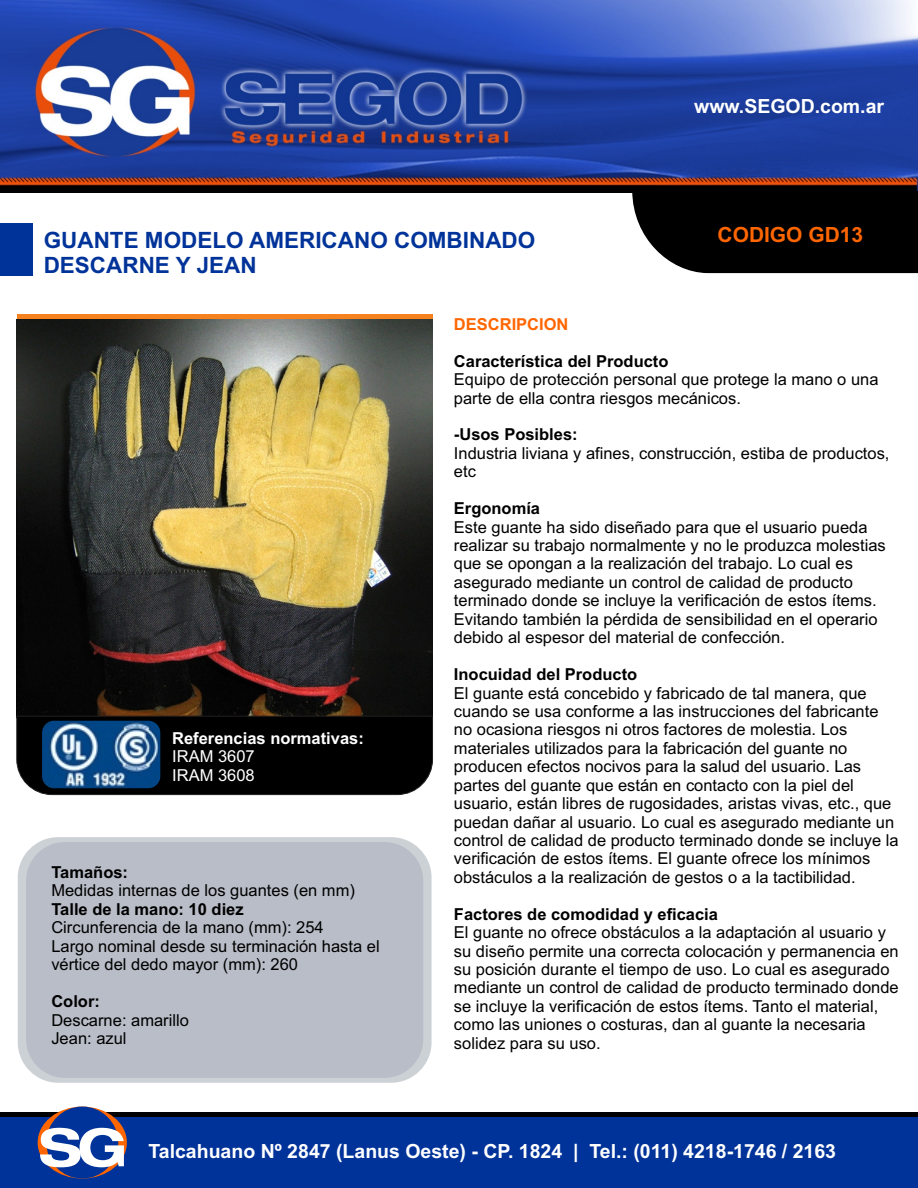
<style>
.page{position:relative;width:918px;height:1188px;background:#fff}
.page>*{position:absolute;margin:0;border:0;box-sizing:border-box;transform-origin:0 0}
.t1{font:700 22.5px/25.2px "Arial";color:#039}
.t2{font:700 21px "Arial";color:#f60}
.t3{font:700 19.5px "Arial";color:#fff}
.t4{font:16.5px/18.5px "Arial";color:#000}
.t5{font:700 16.5px "Arial";color:#000}
.t6{font:700 16.5px "Arial";color:#fff}
.t7{font:16.5px/18.5px "Arial";color:#fff}
.t8{font:700 16.5px "Arial";color:#f60}
</style>
<div class="page">
<svg style="left:17px;top:314px;width:415px;height:6px;background:#d77825"></svg>
<img style="left:17px;top:320px;width:415px;height:396px">
<img style="left:0;top:0;width:918px;height:193px">
<div style="left:632px;top:191px;width:286px;height:82px;background:#000"></div>
<div style="left:0;top:224px;width:33px;height:52px;background:#039"></div>
<div style="left:18px;top:837px;width:414px;height:246px;background:#ccd1d6;border-radius:40px"></div>
<div style="left:26px;top:842px;width:397px;height:236px;background:#b8bdc7;border-radius:39px"></div>
<svg style="left:16px;top:716px;width:417px;height:79px;background:#070707"></svg>
<div style="left:0;top:1112px;width:918px;height:9px;background:#000"></div>
<div style="left:0;top:1117px;width:918px;height:71px;background:#039"></div>
<svg style="left:38px;top:1107px;width:89px;height:72px"></svg>
<div style="left:46px;top:1107px;width:72px;height:72px;background:#039;border-radius:50%"></div>
<svg style="left:40px;top:1128px;width:84px;height:39px"></svg>
<img style="left:42px;top:721px;width:118px;height:67px;border-radius:12px">
<p class="t3" style="left:694px;top:99px;width:191px">www.SEGOD.com.ar</p>
<h1 class="t1" style="left:44px;top:229px;width:493px">GUANTE MODELO AMERICANO COMBINADO<br>DESCARNE Y JEAN</h1>
<p class="t2" style="left:718px;top:227px;width:147px">CODIGO GD13</p>
<p class="t6" style="left:172px;top:732px;width:193px">Referencias normativas:</p>
<p class="t7" style="left:172px;top:749px;width:84px">IRAM 3607<br>IRAM 3608</p>
<p class="t5" style="left:51px;top:866px;width:78px">Tamaños:</p>
<p class="t4" style="left:51px;top:883px;width:305px">Medidas internas de los guantes (en mm)</p>
<p class="t5" style="left:51px;top:903px;width:194px">Talle de la mano: 10 diez</p>
<p class="t4" style="left:51px;top:920px;width:330px">Circunferencia de la mano (mm): 254<br>Largo nominal desde su terminación hasta el vértice del dedo mayor (mm): 260</p>
<p class="t5" style="left:51px;top:995px;width:50px">Color:</p>
<p class="t4" style="left:51px;top:1012px;width:139px">Descarne: amarillo<br>Jean: azul</p>
<p class="t8" style="left:454px;top:318px;width:116px">DESCRIPCION</p>
<p class="t5" style="left:454px;top:355px;width:216px">Característica del Producto</p>
<p class="t4" style="left:454px;top:372px;width:426px">Equipo de protección personal que protege la mano o una parte de ella contra riesgos mecánicos.</p>
<p class="t5" style="left:454px;top:428px;width:125px">-Usos Posibles:</p>
<p class="t4" style="left:454px;top:445px;width:437px">Industria liviana y afines, construcción, estiba de productos, etc</p>
<p class="t5" style="left:454px;top:502px;width:88px">Ergonomía</p>
<p class="t4" style="left:454px;top:519px;width:433px">Este guante ha sido diseñado para que el usuario pueda realizar su trabajo normalmente y no le produzca molestias que se opongan a la realización del trabajo. Lo cual es asegurado mediante un control de calidad de producto terminado donde se incluye la verificación de estos ítems.<br>Evitando también la pérdida de sensibilidad en el operario debido al espesor del material de confección.</p>
<p class="t5" style="left:454px;top:668px;width:185px">Inocuidad del Producto</p>
<p class="t4" style="left:454px;top:685px;width:446px">El guante está concebido y fabricado de tal manera, que cuando se usa conforme a las instrucciones del fabricante no ocasiona riesgos ni otros factores de molestia. Los materiales utilizados para la fabricación del guante no producen efectos nocivos para la salud del usuario. Las partes del guante que están en contacto con la piel del usuario, están libres de rugosidades, aristas vivas, etc., que puedan dañar al usuario. Lo cual es asegurado mediante un control de calidad de producto terminado donde se incluye la verificación de estos ítems. El guante ofrece los mínimos obstáculos a la realización de gestos o a la tactibilidad.</p>
<p class="t5" style="left:454px;top:908px;width:266px">Factores de comodidad y eficacia</p>
<p class="t4" style="left:454px;top:925px;width:446px">El guante no ofrece obstáculos a la adaptación al usuario y su diseño permite una correcta colocación y permanencia en su posición durante el tiempo de uso. Lo cual es asegurado mediante un control de calidad de producto terminado donde se incluye la verificación de estos ítems. Tanto el material, como las uniones o costuras, dan al guante la necesaria solidez para su uso.</p>
<p class="t3" style="left:148px;top:1144px;width:689px">Talcahuano Nº 2847 (Lanus Oeste) - CP. 1824 | Tel.: (011) 4218-1746 / 2163</p>
</div>
